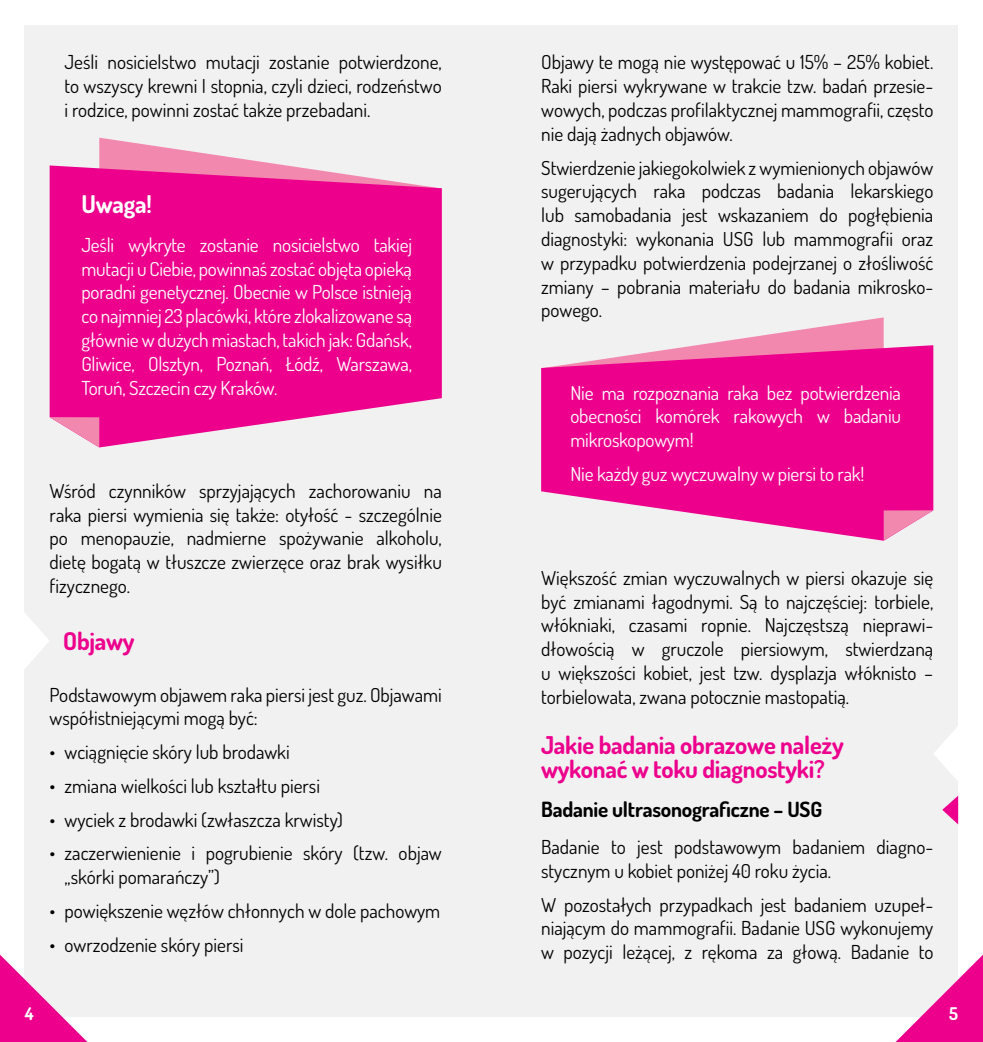
<style>
.page{position:relative;width:983px;height:1042px;background:#fff}
.page>*{position:absolute;margin:0;border:0;box-sizing:border-box;transform-origin:0 0}
.t1{font:700 24.5px/23.8px "Dosis";letter-spacing:-.01em;color:#ec008c}
.t2{font:700 24.5px "Dosis";color:#fff}
.t3{font:700 21px "Dosis";letter-spacing:-.01em;color:#000}
.t4{font:19.25px/23.8px "Dosis";color:#000;text-align:justify}
.t5{font:19.25px/23.8px "Dosis";letter-spacing:-.01em;color:#fff;text-align:justify}
.t6{font:700 17.5px "Dosis";color:#fff}
</style>
<div class="page">
<div style="left:25px;top:25px;width:932px;height:992px;background:#f1f1f2"></div>
<svg style="left:99px;top:138px;width:184px;height:27px"></svg>
<svg style="left:50px;top:165px;width:391px;height:282px;background:#ec1996"></svg>
<svg style="left:50px;top:417px;width:49px;height:30px"></svg>
<svg style="left:0;top:954px;width:87px;height:88px"></svg>
<svg style="left:895px;top:954px;width:87px;height:88px"></svg>
<svg style="left:24px;top:610px;width:25px;height:61px"></svg>
<svg style="left:699px;top:317px;width:184px;height:28px"></svg>
<svg style="left:541px;top:345px;width:392px;height:196px;background:#ec269b"></svg>
<svg style="left:883px;top:510px;width:50px;height:30px"></svg>
<svg style="left:934px;top:723px;width:24px;height:61px"></svg>
<svg style="left:942px;top:796px;width:15px;height:28px"></svg>
<p class="t4" style="left:64px;top:50px;width:379px">Jeśli nosicielstwo mutacji zostanie potwierdzone, to wszyscy krewni I stopnia, czyli dzieci, rodzeństwo i rodzice, powinni zostać także przebadani.</p>
<p class="t2" style="left:81px;top:188px;width:72px">Uwaga!</p>
<p class="t5" style="left:81px;top:232px;width:332px">Jeśli wykryte zostanie nosicielstwo takiej mutacji u Ciebie, powinnaś zostać objęta opieką poradni genetycznej. Obecnie w Polsce istnieją co najmniej 23 placówki, które zlokalizowane są głównie w dużych miastach, takich jak: Gdańsk, Gliwice, Olsztyn, Poznań, Łódź, Warszawa, Toruń, Szczecin czy Kraków.</p>
<p class="t4" style="left:50px;top:478px;width:393px">Wśród czynników sprzyjających zachorowaniu na raka piersi wymienia się także: otyłość - szczególnie po menopauzie, nadmierne spożywanie alkoholu, dietę bogatą w tłuszcze zwierzęce oraz brak wysiłku fizycznego.</p>
<p class="t1" style="left:63px;top:629px;width:73px">Objawy</p>
<p class="t4" style="left:50px;top:682px;width:393px">Podstawowym objawem raka piersi jest guz. Objawami współistniejącymi mogą być:</p>
<p class="t4" style="left:50px;top:739px;width:241px">• wciągnięcie skóry lub brodawki</p>
<p class="t4" style="left:50px;top:773px;width:272px">• zmiana wielkości lub kształtu piersi</p>
<p class="t4" style="left:50px;top:807px;width:295px">• wyciek z brodawki (zwłaszcza krwisty)</p>
<p class="t4" style="left:64px;top:841px;width:378px;text-indent:-15px">• zaczerwienienie i pogrubienie skóry (tzw. objaw „skórki pomarańczy”)</p>
<p class="t4" style="left:50px;top:898px;width:392px">• powiększenie węzłów chłonnych w dole pachowym</p>
<p class="t4" style="left:50px;top:932px;width:195px">• owrzodzenie skóry piersi</p>
<p class="t4" style="left:541px;top:50px;width:393px">Objawy te mogą nie występować u 15% – 25% kobiet.<br>Raki piersi wykrywane w trakcie tzw. badań przesie&shy;wowych, podczas profilaktycznej mammografii, często nie dają żadnych objawów.</p>
<p class="t4" style="left:541px;top:155px;width:393px">Stwierdzenie jakiegokolwiek z wymienionych objawów sugerujących raka podczas badania lekarskiego lub samobadania jest wskazaniem do pogłębienia diagnostyki: wykonania USG lub mammografii oraz w przypadku potwierdzenia podejrzanej o złośliwość zmiany – pobrania materiału do badania mikrosko&shy;powego.</p>
<p class="t5" style="left:570px;top:380px;width:332px">Nie ma rozpoznania raka bez potwierdzenia obecności komórek rakowych w badaniu mikroskopowym!</p>
<p class="t5" style="left:570px;top:461px;width:295px">Nie każdy guz wyczuwalny w piersi to rak!</p>
<p class="t4" style="left:541px;top:565px;width:393px">Większość zmian wyczuwalnych w piersi okazuje się być zmianami łagodnymi. Są to najczęściej: torbiele, włókniaki, czasami ropnie. Najczęstszą nieprawi&shy;dłowością w gruczole piersiowym, stwierdzaną u większości kobiet, jest tzw. dysplazja włóknisto – torbielowata, zwana potocznie mastopatią.</p>
<p class="t1" style="left:541px;top:733px;width:304px">Jakie badania obrazowe należy wykonać w toku diagnostyki?</p>
<p class="t3" style="left:541px;top:796px;width:280px">Badanie ultrasonograficzne – USG</p>
<p class="t4" style="left:541px;top:834px;width:393px">Badanie to jest podstawowym badaniem diagno&shy;stycznym u kobiet poniżej 40 roku życia.</p>
<p class="t4" style="left:541px;top:892px;width:393px">W pozostałych przypadkach jest badaniem uzupeł&shy;niającym do mammografii. Badanie USG wykonujemy w pozycji leżącej, z rękoma za głową. Badanie to</p>
<p class="t6" style="left:25px;top:1002px;width:10px">4</p>
<p class="t6" style="left:949px;top:1002px;width:10px">5</p>
</div>
